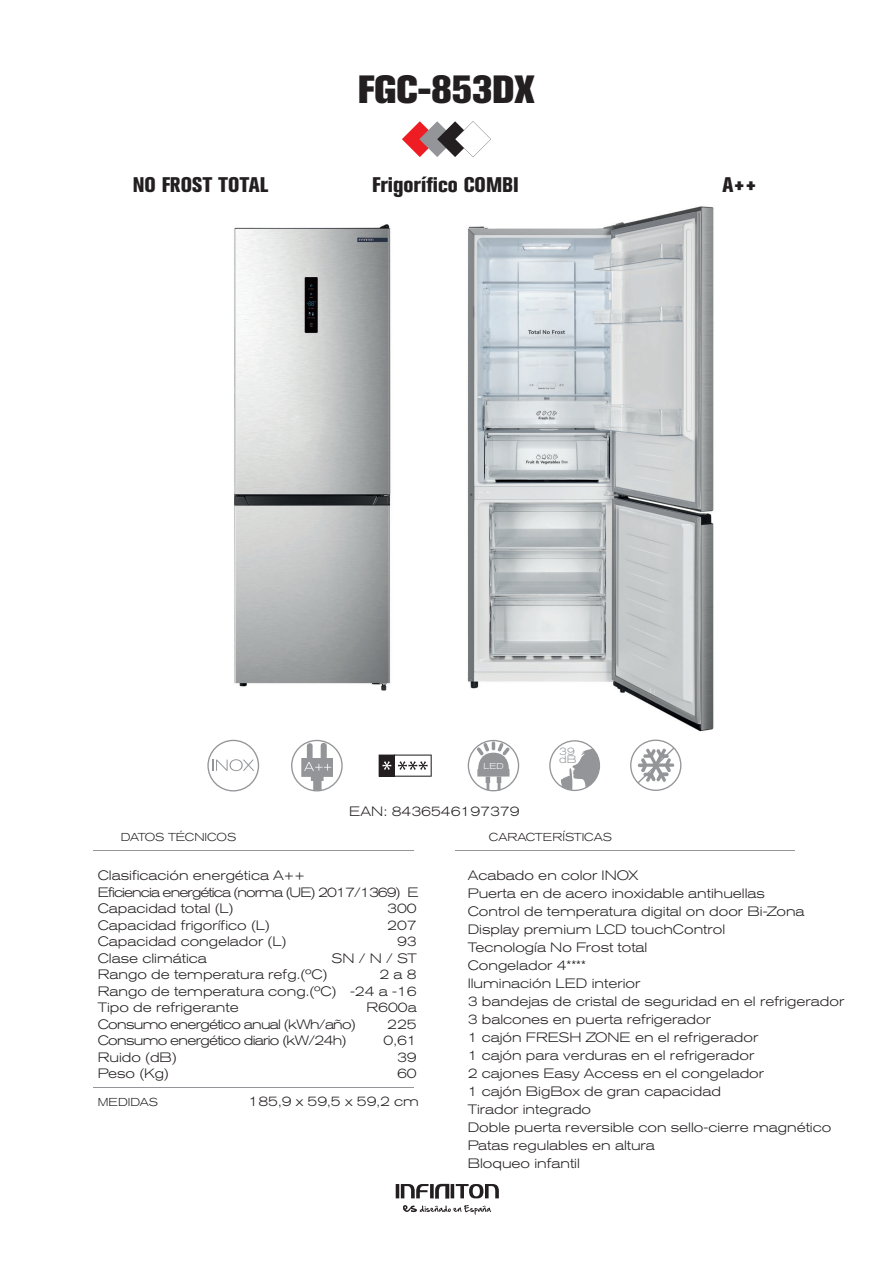
<style>
.page{position:relative;width:893px;height:1263px;background:#fff}
.page>*{position:absolute;margin:0;border:0;box-sizing:border-box;transform-origin:0 0}
.t1{font:800 39px "Akzidenz Grotesk BQ";color:#231f20}
.t2{font:800 condensed 21px "Akzidenz Grotesk BQ";color:#231f20}
.t3{font:300 expanded 13.5px/16.5px "Akzidenz Grotesk BQ";color:#231f20}
.t4{font:300 expanded 11.4px "Akzidenz Grotesk BQ";color:#231f20}
.t5{font:300 expanded 10.65px/8.2px "Akzidenz Grotesk BQ";color:#939598}
.t6{font:300 expanded 8.4px "Akzidenz Grotesk BQ";color:#fff}
</style>
<div class="page">
<img style="left:378px;top:206px;width:336px;height:586px">
<img style="left:234px;top:206px;width:223px;height:522px">
<hr style="left:94px;top:851px;width:320px;height:1px;background:#939598">
<hr style="left:456px;top:851px;width:339px;height:1px;background:#939598">
<svg style="left:379px;top:754px;width:53px;height:23px"></svg>
<svg style="left:468px;top:740px;width:51px;height:51px"></svg>
<svg style="left:549px;top:740px;width:51px;height:51px"></svg>
<svg style="left:207px;top:740px;width:52px;height:51px"></svg>
<svg style="left:630px;top:739px;width:51px;height:52px"></svg>
<svg style="left:291px;top:740px;width:52px;height:51px"></svg>
<svg style="left:402px;top:121px;width:89px;height:36px"></svg>
<hr style="left:94px;top:1087px;width:320px;height:1px;background:#939598">
<hr style="left:396px;top:1184px;width:3px;height:14px;background:#231f20">
<svg style="left:401px;top:1184px;width:28px;height:14px"></svg>
<svg style="left:430px;top:1184px;width:4px;height:14px"></svg>
<svg style="left:435px;top:1184px;width:14px;height:14px"></svg>
<hr style="left:451px;top:1184px;width:3px;height:14px;background:#231f20">
<svg style="left:456px;top:1184px;width:43px;height:14px"></svg>
<svg style="left:403px;top:1205px;width:88px;height:10px"></svg>
<h1 class="t1" style="left:358px;top:67px;width:178px">FGC-853DX</h1>
<h2 class="t2" style="left:133px;top:172px;width:137px">NO FROST TOTAL</h2>
<h2 class="t2" style="left:372px;top:172px;width:148px">Frigorífico COMBI</h2>
<h2 class="t2" style="left:722px;top:172px;width:36px">A++</h2>
<p class="t6" style="left:484px;top:761px;width:22px">LED</p>
<p class="t3" style="left:349px;top:803px;width:172px">EAN: 8436546197379</p>
<p class="t5" style="left:559px;top:747px;width:19px">39 dB</p>
<p class="t4" style="left:121px;top:831px;width:117px">DATOS TÉCNICOS</p>
<p class="t4" style="left:489px;top:831px;width:125px">CARACTERÍSTICAS</p>
<p class="t3" style="left:98px;top:867px;width:322px">Clasificación energética A++<br>Eficiencia energética (norma (UE) 2017/1369) E<br>Capacidad total (L)<br>Capacidad frigorífico (L)<br>Capacidad congelador (L)<br>Clase climática<br>Rango de temperatura refg.(ºC)<br>Rango de temperatura cong.(ºC)<br>Tipo de refrigerante<br>Consumo energético anual (kWh/año)<br>Consumo energético diario (kW/24h)<br>Ruido (dB)<br>Peso (Kg)</p>
<p class="t3" style="left:331px;top:900px;width:87px;text-align:right">300<br>207<br>93<br>SN / N / ST<br>2 a 8<br>-24 a -16<br>R600a<br>225<br>0,61<br>39<br>60</p>
<p class="t4" style="left:98px;top:1095px;width:62px">MEDIDAS</p>
<p class="t3" style="left:249px;top:1093px;width:172px">185,9 x 59,5 x 59,2 cm</p>
<p class="t3" style="left:468px;top:867px;width:378px;line-height:18px">Acabado en color INOX<br>Puerta en de acero inoxidable antihuellas<br>Control de temperatura digital on door Bi-Zona Display premium LCD touchControl<br>Tecnología No Frost total<br>Congelador 4****<br>Iluminación LED interior<br>3 bandejas de cristal de seguridad en el refrigerador 3 balcones en puerta refrigerador<br>1 cajón FRESH ZONE en el refrigerador<br>1 cajón para verduras en el refrigerador<br>2 cajones Easy Access en el congelador<br>1 cajón BigBox de gran capacidad<br>Tirador integrado<br>Doble puerta reversible con sello-cierre magnético Patas regulables en altura<br>Bloqueo infantil</p>
</div>
